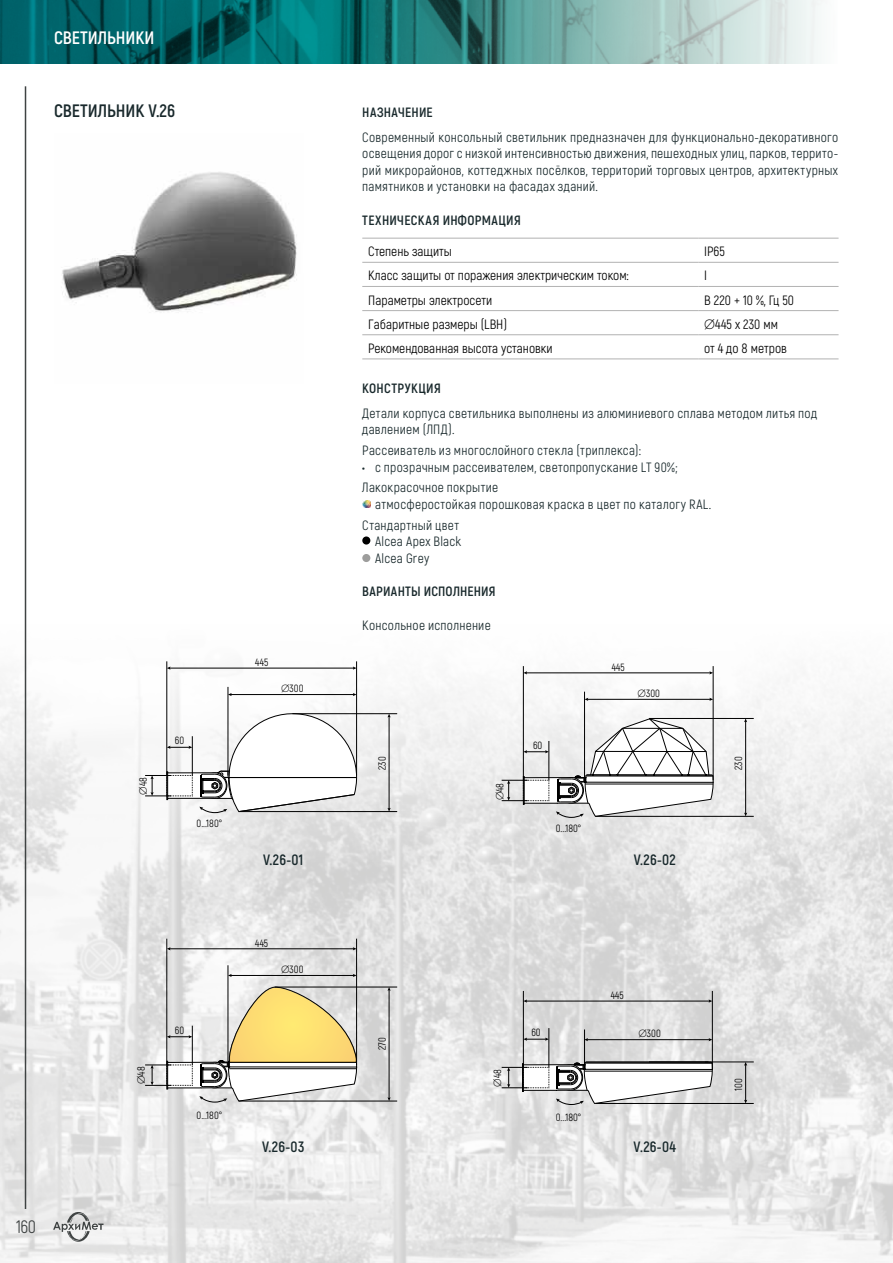
<style>
.page{position:relative;width:893px;height:1263px;background:#fff}
.page>*{position:absolute;margin:0;border:0;box-sizing:border-box;transform-origin:0 0}
.t1{font:700 18px "Akrobat";color:#19292c}
.t2{font:700 18px "Akrobat";color:#fff}
.t3{font:18px "Akrobat";color:#3f4343}
.t4{font:700 15px "Akrobat";letter-spacing:.015em;color:#19292c}
.t5{font:13.5px/16.5px "Akrobat";letter-spacing:.02em;color:#19292c}
.t6{font:13.5px "Akrobat";color:#000}
.t7{font:700 13.5px "Akrobat";letter-spacing:.025em;color:#19292c}
.t8{font:10.5px "Akrobat";color:#000}
.s1{font-weight:700}
</style>
<div class="page">
<img style="left:0;top:624px;width:893px;height:639px">
<img style="left:62px;top:172px;width:235px;height:140px">
<hr style="left:230px;top:694px;width:124px;height:1px;background:#000">
<hr style="left:169px;top:668px;width:185px;height:1px;background:#000">
<svg style="left:353px;top:666px;width:3px;height:4px"></svg>
<hr style="left:292px;top:713px;width:105px;height:1px;background:#000">
<hr style="left:239px;top:811px;width:158px;height:1px;background:#000">
<hr style="left:389px;top:716px;width:1px;height:93px;background:#000">
<svg style="left:387px;top:808px;width:4px;height:3px"></svg>
<hr style="left:167px;top:661px;width:1px;height:114px;background:#000">
<hr style="left:228px;top:687px;width:1px;height:88px;background:#000">
<hr style="left:356px;top:661px;width:1px;height:114px;background:#000">
<svg style="left:145px;top:712px;width:212px;height:101px"></svg>
<hr style="left:587px;top:699px;width:124px;height:1px;background:#000">
<hr style="left:526px;top:673px;width:185px;height:1px;background:#000">
<svg style="left:709px;top:671px;width:4px;height:3px"></svg>
<hr style="left:649px;top:718px;width:105px;height:1px;background:#000">
<hr style="left:595px;top:816px;width:159px;height:1px;background:#000">
<hr style="left:745px;top:721px;width:1px;height:93px;background:#000">
<hr style="left:523px;top:666px;width:1px;height:114px;background:#000">
<hr style="left:584px;top:692px;width:1px;height:88px;background:#000">
<hr style="left:713px;top:666px;width:1px;height:114px;background:#000">
<svg style="left:502px;top:718px;width:212px;height:100px"></svg>
<hr style="left:526px;top:1001px;width:184px;height:1px;background:#000">
<svg style="left:524px;top:999px;width:3px;height:4px"></svg>
<svg style="left:709px;top:999px;width:3px;height:4px"></svg>
<hr style="left:649px;top:1062px;width:105px;height:1px;background:#000">
<hr style="left:595px;top:1103px;width:159px;height:1px;background:#000">
<hr style="left:745px;top:1064px;width:1px;height:37px;background:#000">
<hr style="left:523px;top:991px;width:1px;height:76px;background:#000">
<hr style="left:584px;top:1029px;width:1px;height:39px;background:#000">
<hr style="left:712px;top:991px;width:1px;height:78px;background:#000">
<hr style="left:549px;top:1028px;width:1px;height:39px;background:#000">
<svg style="left:502px;top:1030px;width:211px;height:75px"></svg>
<hr style="left:230px;top:975px;width:124px;height:1px;background:#000">
<hr style="left:169px;top:948px;width:185px;height:1px;background:#000">
<hr style="left:275px;top:987px;width:122px;height:1px;background:#000">
<hr style="left:239px;top:1101px;width:158px;height:1px;background:#000">
<hr style="left:389px;top:989px;width:1px;height:109px;background:#000">
<svg style="left:387px;top:1097px;width:4px;height:4px"></svg>
<svg style="left:387px;top:987px;width:4px;height:4px"></svg>
<hr style="left:167px;top:939px;width:1px;height:126px;background:#000">
<hr style="left:228px;top:965px;width:1px;height:100px;background:#000">
<hr style="left:356px;top:939px;width:1px;height:126px;background:#000">
<svg style="left:145px;top:986px;width:212px;height:117px"></svg>
<hr style="left:362px;top:238px;width:336px;height:1px;background:#b2b2b2">
<hr style="left:698px;top:238px;width:140px;height:1px;background:#b2b2b2">
<hr style="left:362px;top:262px;width:336px;height:1px;background:#b2b2b2">
<hr style="left:698px;top:262px;width:140px;height:1px;background:#b2b2b2">
<hr style="left:362px;top:286px;width:336px;height:1px;background:#b2b2b2">
<hr style="left:698px;top:286px;width:140px;height:1px;background:#b2b2b2">
<hr style="left:362px;top:310px;width:336px;height:1px;background:#b2b2b2">
<hr style="left:698px;top:310px;width:140px;height:1px;background:#b2b2b2">
<hr style="left:362px;top:334px;width:336px;height:1px;background:#b2b2b2">
<hr style="left:698px;top:334px;width:140px;height:1px;background:#b2b2b2">
<hr style="left:362px;top:359px;width:336px;height:1px;background:#b2b2b2">
<hr style="left:698px;top:359px;width:140px;height:1px;background:#b2b2b2">
<div style="left:362px;top:536px;width:8px;height:8px;background:#000;border-radius:50%"></div>
<div style="left:362px;top:554px;width:8px;height:8px;background:#9d9d9c;border-radius:50%"></div>
<svg style="left:362px;top:500px;width:8px;height:8px"></svg>
<img style="left:0;top:0;width:822px;height:64px">
<hr style="left:25px;top:86px;width:1px;height:1123px;background:#3f4343">
<svg style="left:53px;top:1212px;width:51px;height:30px"></svg>
<h1 class="t2" style="left:54px;top:27px;width:102px">СВЕТИЛЬНИКИ</h1>
<h1 class="t1" style="left:54px;top:99px;width:123px">СВЕТИЛЬНИК V.26</h1>
<h1 class="t3" style="left:16px;top:1216px;width:22px">160</h1>
<p class="t8" style="left:137px;top:795px;width:19px;rotate:-90deg">∅48</p>
<p class="t8" style="left:175px;top:734px;width:11px">60</p>
<p class="t8" style="left:197px;top:817px;width:27px">0...180°</p>
<p class="t8" style="left:135px;top:1084px;width:19px;rotate:-90deg">∅48</p>
<p class="t8" style="left:175px;top:1024px;width:11px">60</p>
<p class="t8" style="left:197px;top:1109px;width:27px">0...180°</p>
<p class="t8" style="left:255px;top:656px;width:14px">445</p>
<p class="t8" style="left:281px;top:682px;width:24px">∅300</p>
<p class="t4" style="left:263px;top:850px;width:42px">V.26-01</p>
<p class="t8" style="left:255px;top:936px;width:14px">445</p>
<p class="t8" style="left:281px;top:963px;width:24px">∅300</p>
<p class="t4" style="left:262px;top:1138px;width:44px">V.26-03</p>
<p class="t7" style="left:362px;top:103px;width:72px">НАЗНАЧЕНИЕ</p>
<p class="t5" style="left:362px;top:129px;width:477px;text-align:justify">Современный консольный светильник предназначен для функционально-декоративного освещения дорог с низкой интенсивностью движения, пешеходных улиц, парков, террито&shy;рий микрорайонов, коттеджных посёлков, территорий торговых центров, архитектурных памятников и установки на фасадах зданий.</p>
<p class="t7" style="left:362px;top:212px;width:160px">ТЕХНИЧЕСКАЯ ИНФОРМАЦИЯ</p>
<p class="t6" style="left:368px;top:243px;width:85px">Степень защиты</p>
<p class="t6" style="left:704px;top:243px;width:22px">IP65</p>
<p class="t6" style="left:368px;top:268px;width:262px">Класс защиты от поражения электрическим током:</p>
<p class="t6" style="left:704px;top:268px;width:4px">I</p>
<p class="t6" style="left:368px;top:292px;width:125px">Параметры электросети</p>
<p class="t6" style="left:704px;top:292px;width:91px">В 220 + 10 %, Гц 50</p>
<p class="t6" style="left:368px;top:316px;width:140px">Габаритные размеры (LBH)</p>
<p class="t6" style="left:704px;top:316px;width:75px">∅445 х 230 мм</p>
<p class="t6" style="left:368px;top:340px;width:186px">Рекомендованная высота установки</p>
<p class="t6" style="left:704px;top:340px;width:84px">от 4 до 8 метров</p>
<p class="t7" style="left:362px;top:380px;width:80px">КОНСТРУКЦИЯ</p>
<p class="t5" style="left:362px;top:405px;width:456px">Детали корпуса светильника выполнены из алюминиевого сплава методом литья под давлением (ЛПД).</p>
<p class="t5" style="left:362px;top:442px;width:280px">Рассеиватель из многослойного стекла (триплекса):</p>
<p class="t5" style="left:362px;top:457px;width:317px;line-height:20.7px"><span class="s1">•</span> с прозрачным рассеивателем, светопропускание LT 90%;<br>Лакокрасочное покрытие</p>
<p class="t5" style="left:362px;top:494px;width:351px;line-height:20.7px;text-indent:13px">атмосферостойкая порошковая краска в цвет по каталогу RAL.<br>Стандартный цвет</p>
<p class="t5" style="left:375px;top:533px;width:88px">Alcea Apex Black<br>Alcea Grey</p>
<p class="t7" style="left:362px;top:583px;width:135px">ВАРИАНТЫ ИСПОЛНЕНИЯ</p>
<p class="t5" style="left:362px;top:617px;width:130px">Консольное исполнение</p>
<p class="t8" style="left:376px;top:770px;width:15px;rotate:-90deg">230</p>
<p class="t8" style="left:494px;top:800px;width:19px;rotate:-90deg">∅48</p>
<p class="t8" style="left:533px;top:739px;width:11px">60</p>
<p class="t8" style="left:556px;top:822px;width:27px">0...180°</p>
<p class="t8" style="left:612px;top:661px;width:14px">445</p>
<p class="t8" style="left:638px;top:687px;width:24px">∅300</p>
<p class="t4" style="left:634px;top:850px;width:44px">V.26-02</p>
<p class="t8" style="left:376px;top:1050px;width:14px;rotate:-90deg">270</p>
<p class="t8" style="left:491px;top:1087px;width:19px;rotate:-90deg">∅48</p>
<p class="t8" style="left:531px;top:1026px;width:11px">60</p>
<p class="t8" style="left:611px;top:989px;width:14px">445</p>
<p class="t8" style="left:638px;top:1027px;width:24px">∅300</p>
<p class="t8" style="left:556px;top:1111px;width:27px">0...180°</p>
<p class="t4" style="left:634px;top:1138px;width:44px">V.26-04</p>
<p class="t8" style="left:732px;top:770px;width:15px;rotate:-90deg">230</p>
<p class="t8" style="left:732px;top:1091px;width:14px;rotate:-90deg">100</p>
</div>
